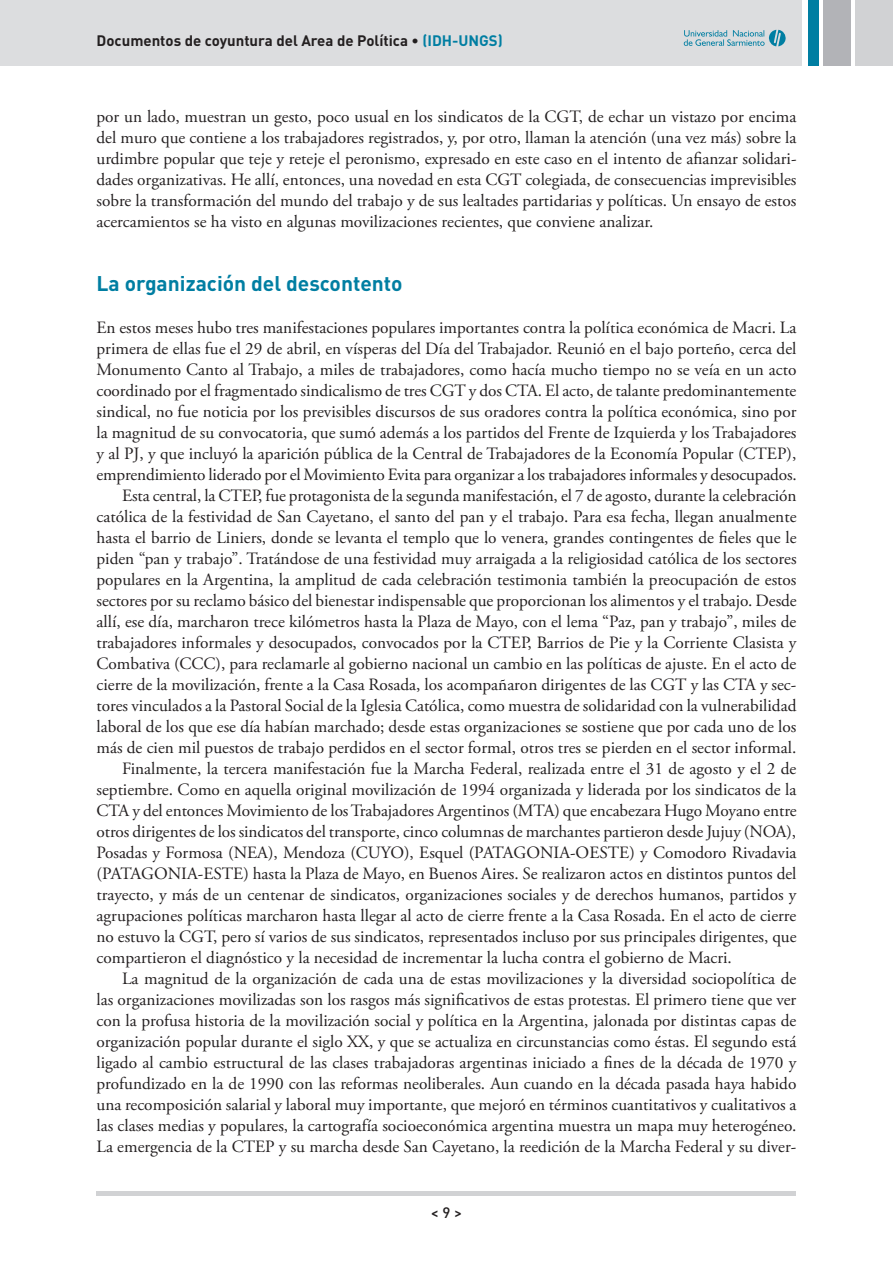
<style>
.page{position:relative;width:893px;height:1263px;background:#fff}
.page>*{position:absolute;margin:0;border:0;box-sizing:border-box;transform-origin:0 0}
.t1{font:700 21px "DIN Pro";color:#007ea2}
.t2{font:17.25px/21px "Adobe Garamond Pro";color:#231f20;text-align:justify}
.t3{font:700 15px "DIN Pro";color:#231f20}
.t4{font:500 15px "DIN Pro";color:#231f20}
.s1{color:#007ea2}
</style>
<div class="page">
<div style="left:0;top:0;width:802px;height:66px;background:#dcdddf"></div>
<div style="left:855px;top:0;width:38px;height:66px;background:#d1d2d4"></div>
<svg style="left:684px;top:30px;width:102px;height:16px"></svg>
<div style="left:808px;top:0;width:10px;height:66px;background:#007ea2"></div>
<div style="left:823px;top:0;width:27px;height:66px;background:#b2b3b7"></div>
<div style="left:97px;top:1191px;width:699px;height:5px;background:#d1d2d4"></div>
<p class="t3" style="left:97px;top:31px;width:408px">Documentos de coyuntura del Area de Política • <span class="s1">(IDH-UNGS)</span></p>
<p class="t2" style="left:97px;top:107px;width:701px">por un lado, muestran un gesto, poco usual en los sindicatos de la CGT, de echar un vistazo por encima del muro que contiene a los trabajadores registrados, y, por otro, llaman la atención (una vez más) sobre la urdimbre popular que teje y reteje el peronismo, expresado en este caso en el intento de afianzar solidari&shy;dades organizativas. He allí, entonces, una novedad en esta CGT colegiada, de consecuencias imprevisibles sobre la transformación del mundo del trabajo y de sus lealtades partidarias y políticas. Un ensayo de estos acercamientos se ha visto en algunas movilizaciones recientes, que conviene analizar.</p>
<p class="t1" style="left:97px;top:269px;width:308px">La organización del descontento</p>
<p class="t2" style="left:97px;top:317px;width:701px">En estos meses hubo tres manifestaciones populares importantes contra la política económica de Macri. La</p>
<p class="t2" style="left:97px;top:338px;width:701px">primera de ellas fue el 29 de abril, en vísperas del Día del Trabajador. Reunió en el bajo porteño, cerca del</p>
<p class="t2" style="left:97px;top:359px;width:701px">Monumento Canto al Trabajo, a miles de trabajadores, como hacía mucho tiempo no se veía en un acto</p>
<p class="t2" style="left:97px;top:380px;width:701px">coordinado por el fragmentado sindicalismo de tres CGT y dos CTA. El acto, de talante predominantemente</p>
<p class="t2" style="left:97px;top:401px;width:701px">sindical, no fue noticia por los previsibles discursos de sus oradores contra la política económica, sino por</p>
<p class="t2" style="left:97px;top:422px;width:701px">la magnitud de su convocatoria, que sumó además a los partidos del Frente de Izquierda y los Trabajadores</p>
<p class="t2" style="left:97px;top:443px;width:701px">y al PJ, y que incluyó la aparición pública de la Central de Trabajadores de la Economía Popular (CTEP),</p>
<p class="t2" style="left:97px;top:464px;width:702px">emprendimiento liderado por el Movimiento Evita para organizar a los trabajadores informales y desocupados.</p>
<p class="t2" style="left:122px;top:485px;width:676px">Esta central, la CTEP, fue protagonista de la segunda manifestación, el 7 de agosto, durante la celebración</p>
<p class="t2" style="left:97px;top:506px;width:701px">católica de la festividad de San Cayetano, el santo del pan y el trabajo. Para esa fecha, llegan anualmente</p>
<p class="t2" style="left:97px;top:527px;width:701px">hasta el barrio de Liniers, donde se levanta el templo que lo venera, grandes contingentes de fieles que le</p>
<p class="t2" style="left:97px;top:548px;width:701px">piden “pan y trabajo”. Tratándose de una festividad muy arraigada a la religiosidad católica de los sectores</p>
<p class="t2" style="left:97px;top:569px;width:701px">populares en la Argentina, la amplitud de cada celebración testimonia también la preocupación de estos</p>
<p class="t2" style="left:97px;top:590px;width:702px">sectores por su reclamo básico del bienestar indispensable que proporcionan los alimentos y el trabajo. Desde</p>
<p class="t2" style="left:97px;top:611px;width:701px">allí, ese día, marcharon trece kilómetros hasta la Plaza de Mayo, con el lema “Paz, pan y trabajo”, miles de</p>
<p class="t2" style="left:97px;top:632px;width:701px">trabajadores informales y desocupados, convocados por la CTEP, Barrios de Pie y la Corriente Clasista y</p>
<p class="t2" style="left:97px;top:653px;width:701px">Combativa (CCC), para reclamarle al gobierno nacional un cambio en las políticas de ajuste. En el acto de</p>
<p class="t2" style="left:97px;top:674px;width:701px">cierre de la movilización, frente a la Casa Rosada, los acompañaron dirigentes de las CGT y las CTA y sec-</p>
<p class="t2" style="left:97px;top:695px;width:701px">tores vinculados a la Pastoral Social de la Iglesia Católica, como muestra de solidaridad con la vulnerabilidad</p>
<p class="t2" style="left:97px;top:716px;width:701px">laboral de los que ese día habían marchado; desde estas organizaciones se sostiene que por cada uno de los</p>
<p class="t2" style="left:97px;top:737px;width:701px">más de cien mil puestos de trabajo perdidos en el sector formal, otros tres se pierden en el sector informal.</p>
<p class="t2" style="left:122px;top:758px;width:676px">Finalmente, la tercera manifestación fue la Marcha Federal, realizada entre el 31 de agosto y el 2 de</p>
<p class="t2" style="left:97px;top:779px;width:701px">septiembre. Como en aquella original movilización de 1994 organizada y liderada por los sindicatos de la</p>
<p class="t2" style="left:97px;top:800px;width:702px">CTA y del entonces Movimiento de los Trabajadores Argentinos (MTA) que encabezara Hugo Moyano entre</p>
<p class="t2" style="left:97px;top:821px;width:701px">otros dirigentes de los sindicatos del transporte, cinco columnas de marchantes partieron desde Jujuy (NOA),</p>
<p class="t2" style="left:97px;top:842px;width:701px">Posadas y Formosa (NEA), Mendoza (CUYO), Esquel (PATAGONIA-OESTE) y Comodoro Rivadavia</p>
<p class="t2" style="left:97px;top:863px;width:701px">(PATAGONIA-ESTE) hasta la Plaza de Mayo, en Buenos Aires. Se realizaron actos en distintos puntos del</p>
<p class="t2" style="left:97px;top:884px;width:701px">trayecto, y más de un centenar de sindicatos, organizaciones sociales y de derechos humanos, partidos y</p>
<p class="t2" style="left:97px;top:905px;width:701px">agrupaciones políticas marcharon hasta llegar al acto de cierre frente a la Casa Rosada. En el acto de cierre</p>
<p class="t2" style="left:97px;top:926px;width:701px">no estuvo la CGT, pero sí varios de sus sindicatos, representados incluso por sus principales dirigentes, que</p>
<p class="t2" style="left:97px;top:947px;width:637px">compartieron el diagnóstico y la necesidad de incrementar la lucha contra el gobierno de Macri.</p>
<p class="t2" style="left:122px;top:968px;width:676px">La magnitud de la organización de cada una de estas movilizaciones y la diversidad sociopolítica de</p>
<p class="t2" style="left:97px;top:989px;width:701px">las organizaciones movilizadas son los rasgos más significativos de estas protestas. El primero tiene que ver</p>
<p class="t2" style="left:97px;top:1010px;width:701px">con la profusa historia de la movilización social y política en la Argentina, jalonada por distintas capas de</p>
<p class="t2" style="left:97px;top:1031px;width:701px">organización popular durante el siglo XX, y que se actualiza en circunstancias como éstas. El segundo está</p>
<p class="t2" style="left:97px;top:1052px;width:701px">ligado al cambio estructural de las clases trabajadoras argentinas iniciado a fines de la década de 1970 y</p>
<p class="t2" style="left:97px;top:1073px;width:701px">profundizado en la de 1990 con las reformas neoliberales. Aun cuando en la década pasada haya habido</p>
<p class="t2" style="left:97px;top:1094px;width:701px">una recomposición salarial y laboral muy importante, que mejoró en términos cuantitativos y cualitativos a</p>
<p class="t2" style="left:97px;top:1115px;width:701px">las clases medias y populares, la cartografía socioeconómica argentina muestra un mapa muy heterogéneo.</p>
<p class="t2" style="left:97px;top:1136px;width:701px">La emergencia de la CTEP y su marcha desde San Cayetano, la reedición de la Marcha Federal y su diver-</p>
<p class="t4" style="left:431px;top:1202px;width:33px">&lt; 9 &gt;</p>
</div>
